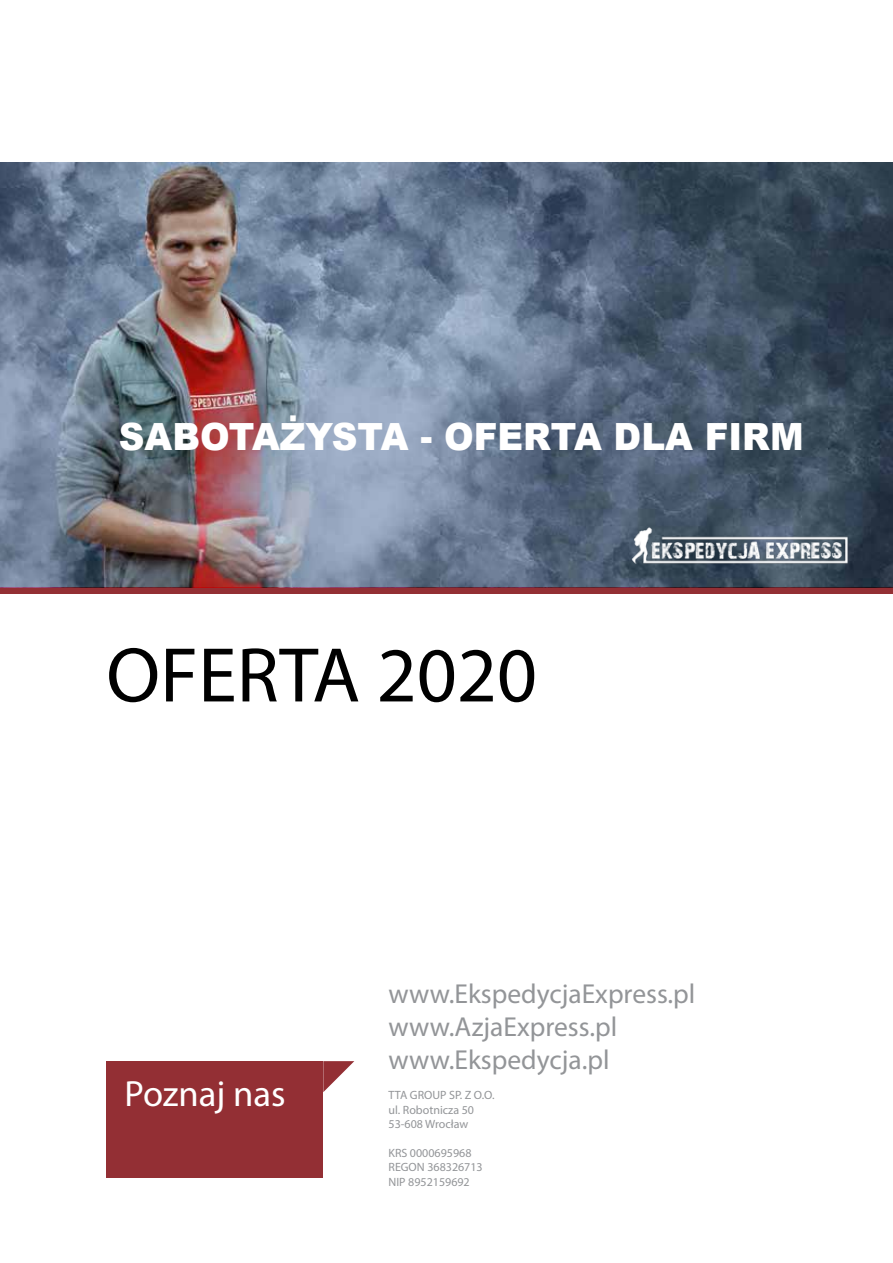
<style>
.page{position:relative;width:893px;height:1263px;background:#fff}
.page>*{position:absolute;margin:0;border:0;box-sizing:border-box;transform-origin:0 0}
.t1{font:78.15px "Myriad Pro";color:#000}
.t2{font:900 37.5px "Arial";color:#fff;scale:.95 1}
.t3{font:36.6px "Myriad Pro";color:#fff}
.t4{font:27.45px/33px "Myriad Pro";color:#939598}
.t5{font:12px/14.4px "Myriad Pro";color:#939598}
</style>
<div class="page">
<img style="left:0;top:163px;width:893px;height:424px">
<div style="left:0;top:587px;width:893px;height:6px;background:#932f34"></div>
<div style="left:106px;top:1061px;width:217px;height:117px;background:#932f34"></div>
<svg style="left:323px;top:1061px;width:31px;height:31px"></svg>
<img style="left:621px;top:507px;width:236px;height:72px">
<h2 class="t2" style="left:119px;top:410px;width:722px">SABOTAŻYSTA - OFERTA DLA FIRM</h2>
<h1 class="t1" style="left:106px;top:627px;width:432px">OFERTA 2020</h1>
<h3 class="t4" style="left:389px;top:977px;width:308px">www.EkspedycjaExpress.pl www.AzjaExpress.pl www.Ekspedycja.pl</h3>
<h3 class="t3" style="left:125px;top:1071px;width:163px">Poznaj nas</h3>
<p class="t5" style="left:389px;top:1088px;width:108px">TTA GROUP SP. Z O.O. ul. Robotnicza 50<br>53-608 Wrocław</p>
<p class="t5" style="left:389px;top:1145px;width:96px">KRS 0000695968<br>REGON 368326713<br>NIP 8952159692</p>
</div>
